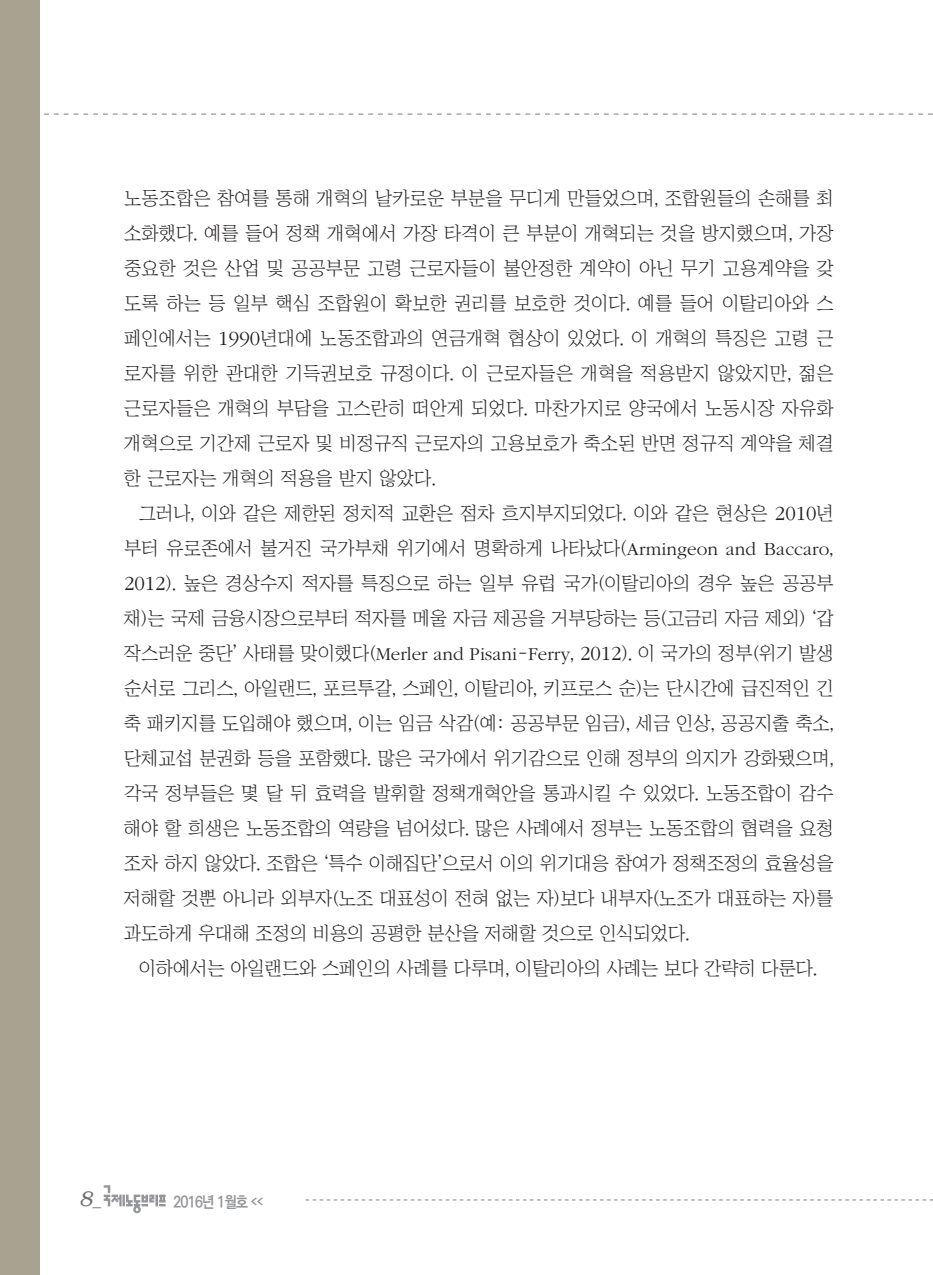
<style>
.page{position:relative;width:933px;height:1275px;background:#fff}
.page>*{position:absolute;margin:0;border:0;box-sizing:border-box;transform-origin:0 0}
.t1{font:italic 300 21px "Bookman";color:#6c6d70}
.t2{font:18.9px/35px "Chosunilbo NM";color:#231f20;text-align:justify}
.t3{font:700 15.75px "Ko Pub Dotum";letter-spacing:-.055em;color:#939598;scale:.9 1}
.s1{font-family:"ITC Garamond Std";font-weight:300;font-size:20.82px}
.s2{font-family:"ITC Garamond Std";font-weight:300}
.s3{font-family:"Helvetica";font-weight:400;font-style:normal;font-size:17.5px}
</style>
<div class="page">
<svg style="left:306px;top:1199px;width:627px;height:1px"></svg>
<svg style="left:104px;top:1185px;width:62px;height:28px"></svg>
<svg style="left:44px;top:113px;width:889px;height:2px"></svg>
<div style="left:0;top:0;width:40px;height:1275px;background:#aaa291"></div>
<p class="t2" style="left:124px;top:180px;width:711px">노동조합은 참여를 통해 개혁의 날카로운 부분을 무디게 만들었으며, 조합원들의 손해를 최 소화했다. 예를 들어 정책 개혁에서 가장 타격이 큰 부분이 개혁되는 것을 방지했으며, 가장 중요한 것은 산업 및 공공부문 고령 근로자들이 불안정한 계약이 아닌 무기 고용계약을 갖 도록 하는 등 일부 핵심 조합원이 확보한 권리를 보호한 것이다. 예를 들어 이탈리아와 스 페인에서는 <span class="s1">1990</span>년대에 노동조합과의 연금개혁 협상이 있었다. 이 개혁의 특징은 고령 근 로자를 위한 관대한 기득권보호 규정이다. 이 근로자들은 개혁을 적용받지 않았지만, 젊은 근로자들은 개혁의 부담을 고스란히 떠안게 되었다. 마찬가지로 양국에서 노동시장 자유화 개혁으로 기간제 근로자 및 비정규직 근로자의 고용보호가 축소된 반면 정규직 계약을 체결 한 근로자는 개혁의 적용을 받지 않았다.</p>
<p class="t2" style="left:124px;top:495px;width:711px;text-indent:15px">그러나, 이와 같은 제한된 정치적 교환은 점차 흐지부지되었다. 이와 같은 현상은 <span class="s1">2010</span>년 부터 유로존에서 불거진 국가부채 위기에서 명확하게 나타났다(<span class="s2">Armingeon and Baccaro</span>, <span class="s1">2012</span>). 높은 경상수지 적자를 특징으로 하는 일부 유럽 국가(이탈리아의 경우 높은 공공부 채)는 국제 금융시장으로부터 적자를 메울 자금 제공을 거부당하는 등(고금리 자금 제외) ‘갑 작스러운 중단’ 사태를 맞이했다(<span class="s2">Merler and Pisani</span>-<span class="s2">Ferry</span>, <span class="s1">2012</span>). 이 국가의 정부(위기 발생 순서로 그리스, 아일랜드, 포르투갈, 스페인, 이탈리아, 키프로스 순)는 단시간에 급진적인 긴 축 패키지를 도입해야 했으며, 이는 임금 삭감(예: 공공부문 임금), 세금 인상, 공공지출 축소, 단체교섭 분권화 등을 포함했다. 많은 국가에서 위기감으로 인해 정부의 의지가 강화됐으며, 각국 정부들은 몇 달 뒤 효력을 발휘할 정책개혁안을 통과시킬 수 있었다. 노동조합이 감수 해야 할 희생은 노동조합의 역량을 넘어섰다. 많은 사례에서 정부는 노동조합의 협력을 요청 조차 하지 않았다. 조합은 ‘특수 이해집단’으로서 이의 위기대응 참여가 정책조정의 효율성을 저해할 것뿐 아니라 외부자(노조 대표성이 전혀 없는 자)보다 내부자(노조가 대표하는 자)를 과도하게 우대해 조정의 비용의 공평한 분산을 저해할 것으로 인식되었다.</p>
<p class="t2" style="left:139px;top:950px;width:680px">이하에서는 아일랜드와 스페인의 사례를 다루며, 이탈리아의 사례는 보다 간략히 다룬다.</p>
<p class="t1" style="left:79px;top:1187px;width:23px">8<span class="s3">_</span></p>
<p class="t3" style="left:173px;top:1194px;width:101px">2016년 1월호 <sup>&lt;&lt;</sup></p>
</div>
